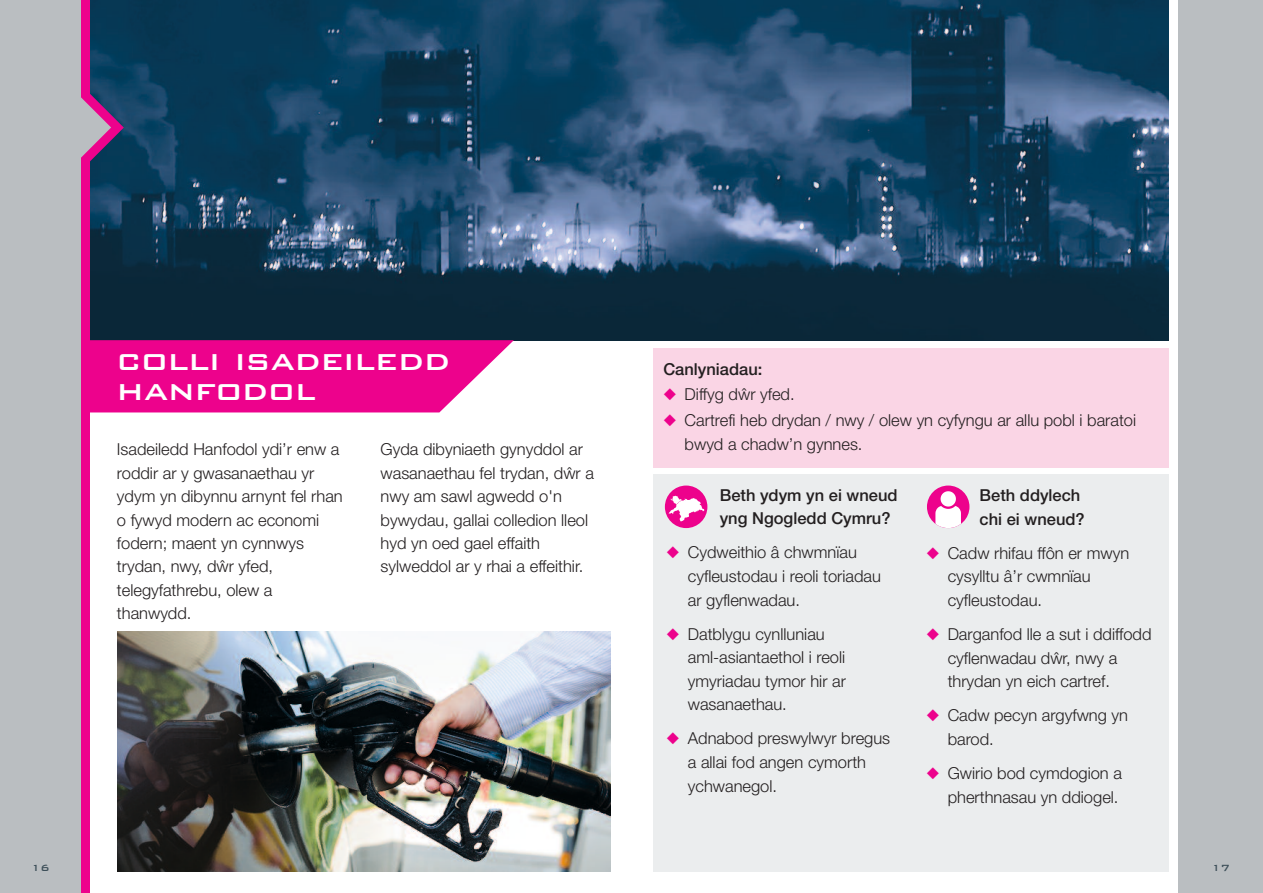
<style>
.page{position:relative;width:1263px;height:893px;background:#fff}
.page>*{position:absolute;margin:0;border:0;box-sizing:border-box;transform-origin:0 0}
.t1{font:500 37.5px/30px "Bank Gothic";color:#fff}
.t2{font:300 16.5px/23.4px "Helvetica Neue";color:#231f20}
.t3{font:500 16.5px/23.1px "Helvetica Neue";color:#231f20}
.t4{font:500 12px "Bank Gothic";color:#3d4f59}
.s1{color:#ed028c}
</style>
<div class="page">
<img style="left:90px;top:0;width:1079px;height:340px">
<div style="left:653px;top:475px;width:536px;height:397px;background:#ebedee"></div>
<div style="left:653px;top:348px;width:526px;height:120px;background:#fad5e5"></div>
<div style="left:1177px;top:0;width:86px;height:893px;background:#babec1"></div>
<div style="left:1169px;top:0;width:9px;height:893px;background:#fff"></div>
<div style="left:665px;top:486px;width:42px;height:42px;background:#ed028c;border-radius:50%"></div>
<svg style="left:669px;top:496px;width:35px;height:25px"></svg>
<div style="left:927px;top:486px;width:42px;height:42px;background:#ed028c;border-radius:50%"></div>
<svg style="left:935px;top:491px;width:26px;height:37px"></svg>
<div style="left:0;top:0;width:85px;height:893px;background:#babec1"></div>
<div style="left:82px;top:0;width:8px;height:893px;background:#ed028c"></div>
<svg style="left:81px;top:91px;width:43px;height:73px;background:#7f5389"></svg>
<svg style="left:90px;top:340px;width:424px;height:72px;background:#ed1895"></svg>
<img style="left:118px;top:632px;width:492px;height:240px">
<h1 class="t1" style="left:117px;top:342px;width:335px">colli isadeiledd hanfodol</h1>
<p class="t2" style="left:117px;top:437px;width:227px">Isadeiledd Hanfodol ydi’r enw a roddir ar y gwasanaethau yr ydym yn dibynnu arnynt fel rhan o fywyd modern ac economi fodern; maent yn cynnwys trydan, nwy, dŵr yfed, telegyfathrebu, olew a thanwydd.</p>
<p class="t2" style="left:381px;top:437px;width:215px">Gyda dibyniaeth gynyddol ar wasanaethau fel trydan, dŵr a nwy am sawl agwedd o'n bywydau, gallai colledion lleol hyd yn oed gael effaith sylweddol ar y rhai a effeithir.</p>
<p class="t3" style="left:663px;top:356px;width:101px">Canlyniadau:</p>
<p class="t2" style="left:663px;top:382px;width:133px"><span class="s1">◆</span> Diffyg dŵr yfed.</p>
<p class="t2" style="left:685px;top:407px;width:453px;line-height:23.9px;text-indent:-21px"><span class="s1">◆</span> Cartrefi heb drydan / nwy / olew yn cyfyngu ar allu pobl i baratoi bwyd a chadw’n gynnes.</p>
<p class="t3" style="left:720px;top:483px;width:179px">Beth ydym yn ei wneud yng Ngogledd Cymru?</p>
<p class="t2" style="left:688px;top:540px;width:195px;text-indent:-21px"><span class="s1">◆</span> Cydweithio â chwmnïau cyfleustodau i reoli toriadau ar gyflenwadau.</p>
<p class="t2" style="left:688px;top:621px;width:160px;text-indent:-21px"><span class="s1">◆</span> Datblygu cynlluniau aml-asiantaethol i reoli ymyriadau tymor hir ar wasanaethau.</p>
<p class="t2" style="left:688px;top:726px;width:204px;text-indent:-21px"><span class="s1">◆</span> Adnabod preswylwyr bregus a allai fod angen cymorth ychwanegol.</p>
<p class="t3" style="left:979px;top:483px;width:107px">Beth ddylech chi ei wneud?</p>
<p class="t2" style="left:948px;top:540px;width:183px;text-indent:-21px"><span class="s1">◆</span> Cadw rhifau ffôn er mwyn cysylltu â’r cwmnïau cyfleustodau.</p>
<p class="t2" style="left:948px;top:621px;width:205px;text-indent:-21px"><span class="s1">◆</span> Darganfod lle a sut i ddiffodd cyflenwadau dŵr, nwy a thrydan yn eich cartref.</p>
<p class="t2" style="left:948px;top:702px;width:182px;line-height:23.9px;text-indent:-21px"><span class="s1">◆</span> Cadw pecyn argyfwng yn barod.</p>
<p class="t2" style="left:926px;top:760px;width:197px;line-height:23.9px;text-align:right"><span class="s1">◆</span> Gwirio bod cymdogion a pherthnasau yn ddiogel.</p>
<p class="t4" style="left:31px;top:859px;width:20px">16</p>
<p class="t4" style="left:1211px;top:859px;width:20px">17</p>
</div>
